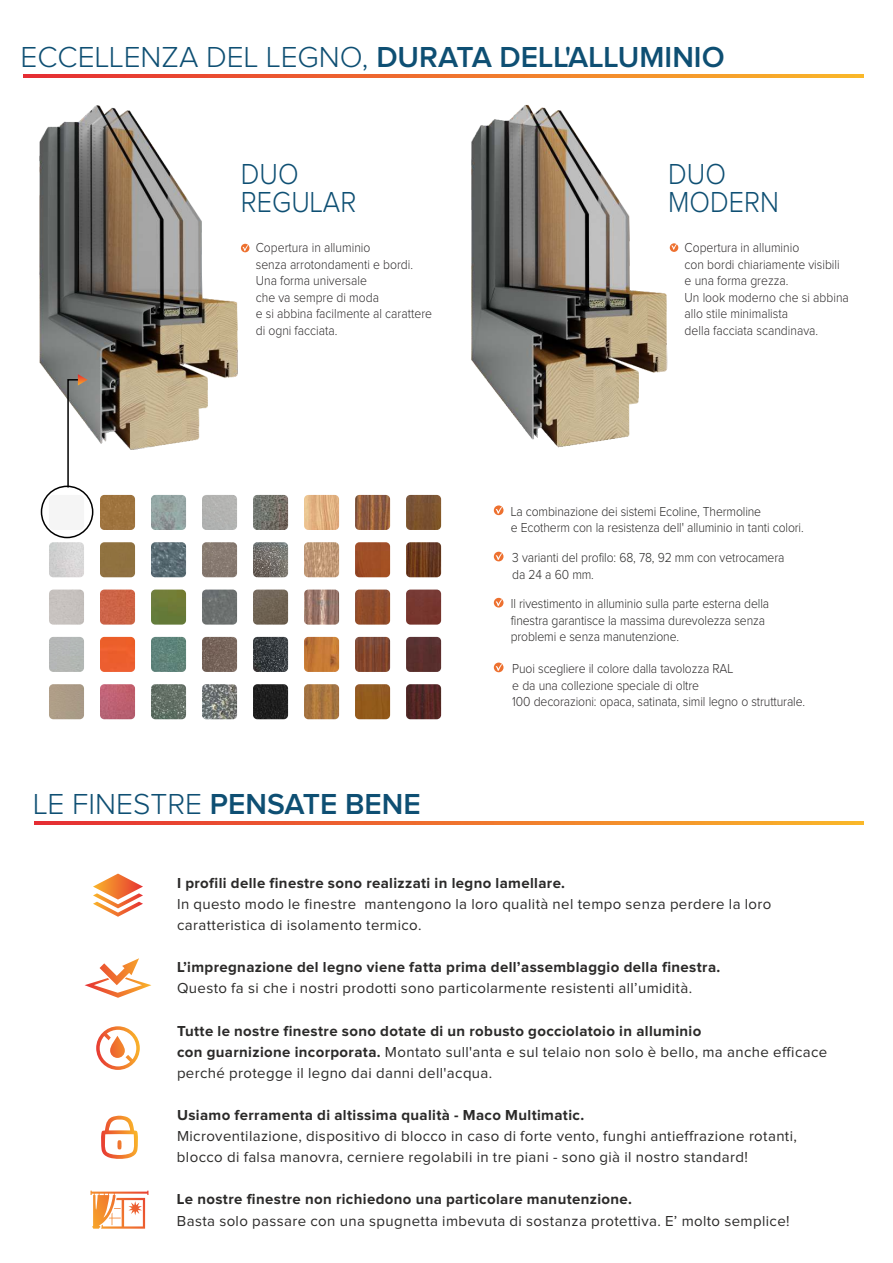
<style>
.page{position:relative;width:893px;height:1263px;background:#fff}
.page>*{position:absolute;margin:0;border:0;box-sizing:border-box;transform-origin:0 0}
.t1{font:600 30px "Proxima Nova";color:#0e4f73}
.t2{font:300 30px/28.5px "Proxima Nova";color:#0e4f73;scale:.9 1}
.t3{font:15px/21.1px "Proxima Nova";letter-spacing:.025em;color:#2b2a29}
.t4{font:700 15px "Proxima Nova";letter-spacing:.025em;color:#2b2a29}
.t5{font:300 13.5px/16.5px "Proxima Nova";color:#2f2c2d;scale:.9 1}
.t6{font:300 13.5px/16.5px "Proxima Nova";letter-spacing:-.01em;color:#2b2a29;scale:.9 1}
.s1{font-weight:300}
.s2{font-weight:700}
</style>
<div class="page">
<img style="left:23px;top:74px;width:265px;height:376px">
<svg style="left:23px;top:75px;width:841px;height:2px"></svg>
<svg style="left:241px;top:244px;width:8px;height:8px"></svg>
<svg style="left:242px;top:245px;width:6px;height:6px"></svg>
<svg style="left:67px;top:374px;width:21px;height:115px"></svg>
<svg style="left:494px;top:505px;width:9px;height:10px"></svg>
<svg style="left:496px;top:507px;width:6px;height:7px"></svg>
<div style="left:494px;top:598px;width:9px;height:9px;background:#ed702f;border-radius:50%"></div>
<svg style="left:496px;top:599px;width:6px;height:7px"></svg>
<svg style="left:494px;top:552px;width:9px;height:9px"></svg>
<svg style="left:496px;top:553px;width:6px;height:7px"></svg>
<svg style="left:494px;top:662px;width:9px;height:10px"></svg>
<svg style="left:496px;top:664px;width:6px;height:7px"></svg>
<img style="left:100px;top:495px;width:35px;height:35px;border-radius:4px">
<img style="left:151px;top:495px;width:35px;height:35px;border-radius:4px">
<img style="left:202px;top:495px;width:35px;height:35px;border-radius:4px">
<img style="left:253px;top:589px;width:35px;height:36px;border-radius:4px">
<img style="left:304px;top:495px;width:35px;height:35px;border-radius:4px">
<img style="left:355px;top:495px;width:35px;height:35px;border-radius:4px">
<img style="left:406px;top:495px;width:35px;height:35px;border-radius:4px">
<img style="left:49px;top:542px;width:35px;height:35px;border-radius:4px">
<img style="left:100px;top:542px;width:35px;height:35px;border-radius:4px">
<img style="left:151px;top:542px;width:35px;height:35px;border-radius:4px">
<img style="left:202px;top:542px;width:35px;height:35px;border-radius:4px">
<img style="left:253px;top:637px;width:35px;height:35px;border-radius:4px">
<img style="left:304px;top:542px;width:35px;height:35px;border-radius:4px">
<img style="left:355px;top:542px;width:35px;height:35px;border-radius:4px">
<img style="left:406px;top:542px;width:35px;height:35px;border-radius:4px">
<img style="left:49px;top:589px;width:35px;height:36px;border-radius:4px">
<img style="left:100px;top:589px;width:35px;height:36px;border-radius:4px">
<img style="left:151px;top:589px;width:35px;height:36px;border-radius:4px">
<img style="left:202px;top:589px;width:35px;height:36px;border-radius:4px">
<img style="left:304px;top:589px;width:35px;height:36px;border-radius:4px">
<img style="left:355px;top:589px;width:35px;height:36px;border-radius:4px">
<img style="left:406px;top:589px;width:35px;height:36px;border-radius:4px">
<img style="left:49px;top:637px;width:35px;height:35px;border-radius:4px">
<img style="left:100px;top:637px;width:35px;height:35px;border-radius:4px">
<img style="left:202px;top:637px;width:35px;height:35px;border-radius:4px">
<img style="left:253px;top:684px;width:35px;height:35px;border-radius:4px">
<img style="left:253px;top:495px;width:35px;height:35px;border-radius:4px">
<img style="left:355px;top:637px;width:35px;height:35px;border-radius:4px">
<img style="left:406px;top:637px;width:35px;height:35px;border-radius:4px">
<img style="left:49px;top:684px;width:35px;height:35px;border-radius:4px">
<img style="left:151px;top:637px;width:35px;height:35px;border-radius:4px">
<img style="left:151px;top:684px;width:35px;height:35px;border-radius:4px">
<img style="left:202px;top:684px;width:35px;height:35px;border-radius:4px">
<img style="left:253px;top:542px;width:35px;height:35px;border-radius:4px">
<img style="left:304px;top:684px;width:35px;height:35px;border-radius:4px">
<img style="left:355px;top:684px;width:35px;height:35px;border-radius:4px">
<img style="left:406px;top:684px;width:35px;height:35px;border-radius:4px">
<img style="left:304px;top:637px;width:35px;height:35px;border-radius:4px">
<img style="left:100px;top:684px;width:35px;height:35px;border-radius:4px">
<img style="left:431px;top:74px;width:283px;height:374px">
<svg style="left:35px;top:821px;width:829px;height:3px;background:#ef722e"></svg>
<svg style="left:91px;top:1190px;width:57px;height:39px"></svg>
<svg style="left:101px;top:1116px;width:37px;height:43px"></svg>
<svg style="left:96px;top:1026px;width:44px;height:44px"></svg>
<svg style="left:85px;top:958px;width:66px;height:40px"></svg>
<svg style="left:93px;top:873px;width:50px;height:44px"></svg>
<img style="left:41px;top:486px;width:52px;height:51px;border-radius:50%">
<div style="left:41px;top:486px;width:52px;height:52px;border:2px solid #000;border-radius:50%"></div>
<h1 class="t1" style="left:21px;top:43px;width:706px"><span class="s1">ECCELLENZA DEL LEGNO,</span> DURATA DELL'ALLUMINIO</h1>
<h1 class="t2" style="left:241px;top:161px;width:130px">DUO<br>REGULAR</h1>
<p class="t5" style="left:256px;top:240px;width:197px">Copertura in alluminio<br>senza arrotondamenti e bordi.<br>Una forma universale<br>che va sempre di moda<br>e si abbina facilmente al carattere di ogni facciata.</p>
<h1 class="t1" style="left:33px;top:790px;width:389px"><span class="s1">LE FINESTRE</span> PENSATE BENE</h1>
<h1 class="t2" style="left:668px;top:161px;width:125px">DUO<br>MODERN</h1>
<p class="t5" style="left:685px;top:240px;width:184px">Copertura in alluminio<br>con bordi chiariamente visibili e una forma grezza.<br>Un look moderno che si abbina allo stile minimalista<br>della facciata scandinava.</p>
<p class="t6" style="left:511px;top:504px;width:327px">La combinazione dei sistemi Ecoline, Thermoline<br>e Ecotherm con la resistenza dell' alluminio in tanti colori.</p>
<p class="t6" style="left:512px;top:550px;width:304px">3 varianti del profilo: 68, 78, 92 mm con vetrocamera da 24 a 60 mm.</p>
<p class="t6" style="left:511px;top:596px;width:289px">Il rivestimento in alluminio sulla parte esterna della finestra garantisce la massima durevolezza senza problemi e senza manutenzione.</p>
<p class="t5" style="left:512px;top:661px;width:327px">Puoi scegliere il colore dalla tavolozza RAL<br>e da una collezione speciale di oltre<br>100 decorazioni: opaca, satinata, simil legno o strutturale.</p>
<p class="t4" style="left:177px;top:876px;width:389px">I profili delle finestre sono realizzati in legno lamellare.</p>
<p class="t3" style="left:177px;top:894px;width:596px">In questo modo le finestre mantengono la loro qualità nel tempo senza perdere la loro caratteristica di isolamento termico.</p>
<p class="t4" style="left:177px;top:960px;width:545px">L’impregnazione del legno viene fatta prima dell’assemblaggio della finestra.</p>
<p class="t3" style="left:177px;top:978px;width:517px">Questo fa si che i nostri prodotti sono particolarmente resistenti all’umidità.</p>
<p class="t3" style="left:177px;top:1021px;width:652px"><span class="s2">Tutte le nostre finestre sono dotate di un robusto gocciolatoio in alluminio<br>con guarnizione incorporata.</span> Montato sull'anta e sul telaio non solo è bello, ma anche efficace perché protegge il legno dai danni dell'acqua.</p>
<p class="t4" style="left:177px;top:1108px;width:409px">Usiamo ferramenta di altissima qualità - Maco Multimatic.</p>
<p class="t3" style="left:177px;top:1126px;width:621px">Microventilazione, dispositivo di blocco in caso di forte vento, funghi antieffrazione rotanti, blocco di falsa manovra, cerniere regolabili in tre piani - sono già il nostro standard!</p>
<p class="t4" style="left:177px;top:1192px;width:457px">Le nostre finestre non richiedono una particolare manutenzione.</p>
<p class="t3" style="left:177px;top:1210px;width:614px">Basta solo passare con una spugnetta imbevuta di sostanza protettiva. E’ molto semplice!</p>
</div>
